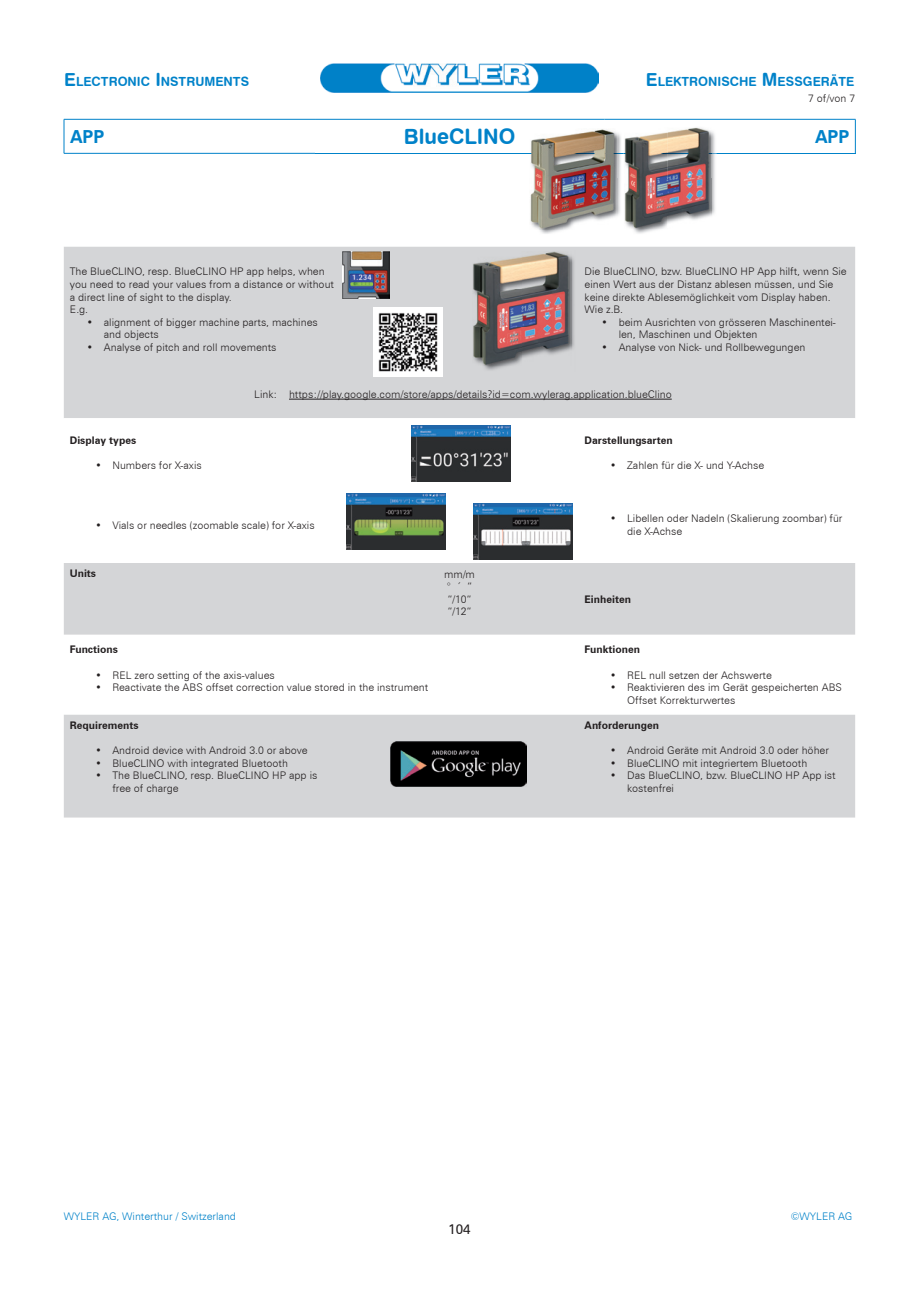
<style>
.page{position:relative;width:919px;height:1289px;background:#fff}
.page>*{position:absolute;margin:0;border:0;box-sizing:border-box;transform-origin:0 0}
.t1{font:21px "Swiss 721 BT Bold Rounded";color:#0082c9}
.t2{font:700 18px "Zurich BT";color:#0082c9}
.t3{font:13.5px "Zurich BT";color:#231f20}
.t4{font:12.6px "Swiss 721 BT Bold Rounded";color:#0082c9}
.t5{font:300 10.5px/12.6px "Zurich BT";color:#231f20}
.t6{font:700 10.5px "Zurich BT";color:#231f20}
.t7{font:300 10.5px "Zurich BT";color:#0082c9}
.t8{font:300 10.5px "Zurich BT";color:#231f20}
.s1{font-size:18px}
</style>
<div class="page">
<img style="left:321px;top:64px;width:277px;height:28px">
<div style="left:64px;top:247px;width:791px;height:387px;background:#d4d5d7"></div>
<svg style="left:64px;top:418px;width:791px;height:145px"></svg>
<div style="left:64px;top:714px;width:791px;height:103px;background:#d4d5d7"></div>
<hr style="left:289px;top:399px;width:382px;height:1px;background:#231f20">
<img style="left:411px;top:426px;width:99px;height:55px">
<img style="left:346px;top:493px;width:99px;height:56px">
<img style="left:473px;top:503px;width:99px;height:56px">
<img style="left:391px;top:742px;width:135px;height:44px">
<hr style="left:64px;top:119px;width:251px;height:1px;background:#0082c9">
<hr style="left:64px;top:119px;width:1px;height:34px;background:#0082c9">
<hr style="left:315px;top:119px;width:289px;height:1px;background:#0082c9">
<hr style="left:604px;top:119px;width:251px;height:1px;background:#0082c9">
<hr style="left:855px;top:119px;width:1px;height:34px;background:#0082c9">
<hr style="left:64px;top:153px;width:251px;height:1px;background:#0082c9">
<hr style="left:315px;top:153px;width:289px;height:1px;background:#0082c9">
<hr style="left:604px;top:153px;width:251px;height:1px;background:#0082c9">
<img style="left:472px;top:251px;width:103px;height:120px">
<img style="left:473px;top:252px;width:98px;height:113px">
<img style="left:373px;top:307px;width:69px;height:69px">
<img style="left:342px;top:252px;width:47px;height:47px">
<img style="left:538px;top:133px;width:83px;height:101px">
<img style="left:530px;top:129px;width:87px;height:100px">
<img style="left:530px;top:153px;width:74px;height:1px">
<svg style="left:604px;top:153px;width:17px;height:1px"></svg>
<img style="left:632px;top:127px;width:83px;height:107px">
<img style="left:624px;top:128px;width:87px;height:100px">
<img style="left:624px;top:153px;width:87px;height:1px">
<p class="t4" style="left:64px;top:73px;width:186px"><span class="s1">E</span>LECTRONIC <span class="s1">I</span>NSTRUMENTS</p>
<p class="t4" style="left:646px;top:73px;width:210px"><span class="s1">E</span>LEKTRONISCHE <span class="s1">M</span>ESSGERÄTE</p>
<p class="t5" style="left:808px;top:91px;width:48px">7 of/von 7</p>
<h2 class="t2" style="left:70px;top:126px;width:36px">APP</h2>
<h1 class="t1" style="left:404px;top:124px;width:113px">BlueCLINO</h1>
<h2 class="t2" style="left:815px;top:126px;width:36px">APP</h2>
<p class="t5" style="left:584px;top:265px;width:263px">Die BlueCLINO, bzw. BlueCLINO HP App hilft, wenn Sie einen Wert aus der Distanz ablesen müssen, und Sie keine direkte Ablesemöglichkeit vom Display haben.<br>Wie z.B.</p>
<p class="t5" style="left:618px;top:315px;width:219px;text-indent:-17px">• beim Ausrichten von grösseren Maschinentei&shy;len, Maschinen und Objekten</p>
<p class="t5" style="left:601px;top:341px;width:205px">• Analyse von Nick- und Rollbewegungen</p>
<p class="t5" style="left:254px;top:388px;width:419px">Link: https://play.google.com/store/apps/details?id=com.wylerag.application.blueClino</p>
<p class="t5" style="left:70px;top:265px;width:266px">The BlueCLINO, resp. BlueCLINO HP app helps, when you need to read your values from a distance or without a direct line of sight to the display.<br>E.g.</p>
<p class="t5" style="left:104px;top:315px;width:215px;text-indent:-17px">• alignment of bigger machine parts, machines and objects</p>
<p class="t5" style="left:87px;top:341px;width:191px">• Analyse of pitch and roll movements</p>
<p class="t6" style="left:70px;top:433px;width:68px">Display types</p>
<p class="t5" style="left:95px;top:458px;width:108px">• Numbers for X-axis</p>
<p class="t6" style="left:584px;top:433px;width:90px">Darstellungsarten</p>
<p class="t5" style="left:610px;top:458px;width:155px">• Zahlen für die X- und Y-Achse</p>
<p class="t5" style="left:95px;top:518px;width:221px">• Vials or needles (zoomable scale) for X-axis</p>
<p class="t5" style="left:627px;top:512px;width:217px;text-indent:-17px">• Libellen oder Nadeln (Skalierung zoombar) für die X-Achse</p>
<p class="t6" style="left:70px;top:567px;width:28px">Units</p>
<p class="t5" style="left:444px;top:567px;width:32px">mm/m ° ´ “ “/10“</p>
<p class="t8" style="left:448px;top:605px;width:25px">“/12“</p>
<p class="t6" style="left:70px;top:643px;width:50px">Functions</p>
<p class="t5" style="left:95px;top:668px;width:181px">• REL zero setting of the axis-values</p>
<p class="t5" style="left:95px;top:681px;width:334px">• Reactivate the ABS offset correction value stored in the instrument</p>
<p class="t6" style="left:70px;top:718px;width:70px">Requirements</p>
<p class="t5" style="left:95px;top:743px;width:214px">• Android device with Android 3.0 or above</p>
<p class="t5" style="left:95px;top:756px;width:194px">• BlueCLINO with integrated Bluetooth</p>
<p class="t5" style="left:112px;top:769px;width:206px;text-indent:-17px">• The BlueCLINO, resp. BlueCLINO HP app is free of charge</p>
<p class="t6" style="left:584px;top:592px;width:48px">Einheiten</p>
<p class="t6" style="left:584px;top:643px;width:57px">Funktionen</p>
<p class="t5" style="left:610px;top:668px;width:163px">• REL null setzen der Achswerte</p>
<p class="t5" style="left:627px;top:681px;width:216px;text-indent:-17px">• Reaktivieren des im Gerät gespeicherten ABS<br>Offset Korrekturwertes</p>
<p class="t6" style="left:584px;top:718px;width:76px">Anforderungen</p>
<p class="t5" style="left:610px;top:743px;width:220px">• Android Geräte mit Android 3.0 oder höher</p>
<p class="t5" style="left:610px;top:756px;width:199px">• BlueCLINO mit integriertem Bluetooth</p>
<p class="t5" style="left:627px;top:769px;width:210px;text-indent:-17px">• Das BlueCLINO, bzw. BlueCLINO HP App ist kostenfrei</p>
<p class="t7" style="left:64px;top:1210px;width:174px">WYLER AG, Winterthur / Switzerland</p>
<p class="t7" style="left:790px;top:1210px;width:63px">©WYLER AG</p>
<p class="t3" style="left:448px;top:1221px;width:24px">104</p>
</div>
